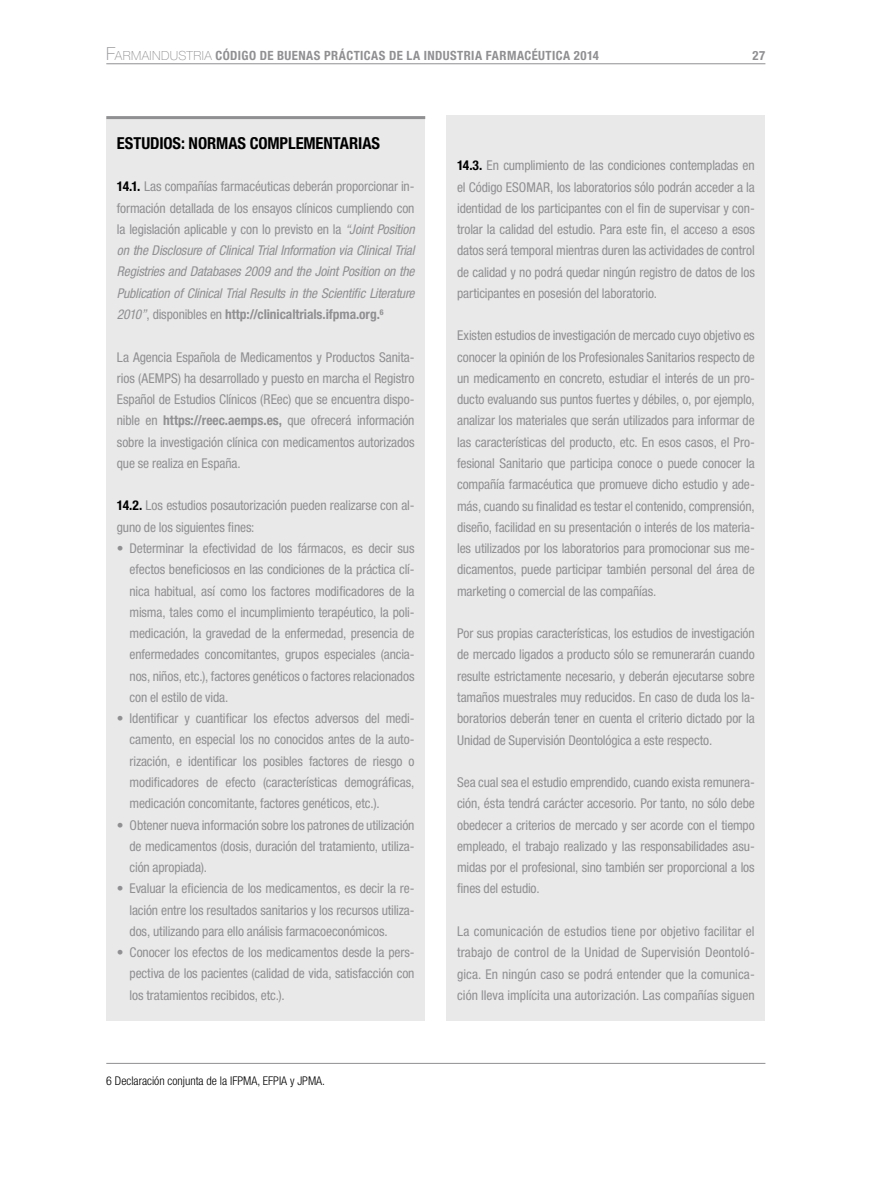
<style>
.page{position:relative;width:893px;height:1191px;background:#fff}
.page>*{position:absolute;margin:0;border:0;box-sizing:border-box;transform-origin:0 0}
.t1{font:700 condensed 16.5px "Helvetica Neue LT Std";letter-spacing:-.005em;color:#000}
.t2{font:condensed 13.5px/21.3px "Helvetica Neue LT Std";letter-spacing:-.01em;color:#909093;text-align:justify}
.t3{font:italic condensed 13.5px/21.3px "Helvetica Neue LT Std";letter-spacing:-.015em;color:#909093;text-align:justify}
.t4{font:700 condensed 12.75px "Helvetica Neue LT Std";letter-spacing:.035em;color:#909093}
.t5{font:300 condensed 12px "Helvetica Neue LT Std";color:#000}
.s1{font-weight:100;font-stretch:normal;font-size:18px}
.s2{font-weight:100;font-stretch:normal;font-size:12.6px}
.s3{font-weight:700;font-style:normal;color:#000}
.s4{font-style:normal}
.s5{font-weight:700;font-style:normal}
.s6{font-weight:700}
.s7{font-weight:700;color:#000}
</style>
<div class="page">
<hr style="left:106px;top:63px;width:659px;height:1px;background:#909093">
<div style="left:106px;top:119px;width:319px;height:901px;background:#e9e9e9"></div>
<div style="left:446px;top:116px;width:319px;height:904px;background:#e9e9e9"></div>
<hr style="left:106px;top:1063px;width:659px;height:1px;background:#909093">
<hr style="left:106px;top:116px;width:319px;height:3px;background:#909093">
<p class="t4" style="left:106px;top:48px;width:494px"><span class="s1">F</span><span class="s2">ARMAINDUSTRIA</span> CÓDIGO DE BUENAS PRÁCTICAS DE LA INDUSTRIA FARMACÉUTICA 2014</p>
<p class="t4" style="left:753px;top:48px;width:14px">27</p>
<p class="t1" style="left:117px;top:133px;width:265px">ESTUDIOS: NORMAS COMPLEMENTARIAS</p>
<p class="t3" style="left:117px;top:176px;width:299px"><span class="s3">14.1.</span> <span class="s4">Las compañías farmacéuticas deberán proporcionar in&shy;formación detallada de los ensayos clínicos cumpliendo con la legislación aplicable y con lo previsto en la</span> “Joint Position on the Disclosure of Clinical Trial Information via Clinical Trial Registries and Databases 2009 and the Joint Position on the Publication of Clinical Trial Results in the Scientific Literature 2010”<span class="s4">, disponibles en</span> <span class="s5">HTTP://CLINICALTRIALS.IFPMA.ORG.</span><sup>6</sup></p>
<p class="t2" style="left:117px;top:346px;width:299px">La Agencia Española de Medicamentos y Productos Sanita&shy;rios (AEMPS) ha desarrollado y puesto en marcha el Registro Español de Estudios Clínicos (REec) que se encuentra dispo&shy;nible en <span class="s6">HTTPS://REEC.AEMPS.ES,</span> que ofrecerá información sobre la investigación clínica con medicamentos autorizados que se realiza en España.</p>
<p class="t2" style="left:117px;top:495px;width:299px"><span class="s7">14.2.</span> Los estudios posautorización pueden realizarse con al&shy;guno de los siguientes fines:</p>
<p class="t2" style="left:130px;top:537px;width:287px;text-indent:-13px">• Determinar la efectividad de los fármacos, es decir sus efectos beneficiosos en las condiciones de la práctica clí&shy;nica habitual, así como los factores modificadores de la misma, tales como el incumplimiento terapéutico, la poli&shy;medicación, la gravedad de la enfermedad, presencia de enfermedades concomitantes, grupos especiales (ancia&shy;nos, niños, etc.), factores genéticos o factores relacionados con el estilo de vida.</p>
<p class="t2" style="left:130px;top:707px;width:287px;text-indent:-13px">• Identificar y cuantificar los efectos adversos del medi&shy;camento, en especial los no conocidos antes de la auto&shy;rización, e identificar los posibles factores de riesgo o modificadores de efecto (características demográficas, medicación concomitante, factores genéticos, etc.).</p>
<p class="t2" style="left:130px;top:814px;width:287px;text-indent:-13px">• Obtener nueva información sobre los patrones de utilización de medicamentos (dosis, duración del tratamiento, utiliza&shy;ción apropiada).</p>
<p class="t2" style="left:130px;top:877px;width:287px;text-indent:-13px">• Evaluar la eficiencia de los medicamentos, es decir la re&shy;lación entre los resultados sanitarios y los recursos utiliza&shy;dos, utilizando para ello análisis farmacoeconómicos.</p>
<p class="t2" style="left:130px;top:941px;width:287px;text-indent:-13px">• Conocer los efectos de los medicamentos desde la pers&shy;pectiva de los pacientes (calidad de vida, satisfacción con los tratamientos recibidos, etc.).</p>
<p class="t5" style="left:106px;top:1074px;width:220px">6 Declaración conjunta de la IFPMA, EFPIA y JPMA.</p>
<p class="t2" style="left:457px;top:155px;width:299px"><span class="s7">14.3.</span> En cumplimiento de las condiciones contempladas en el Código ESOMAR, los laboratorios sólo podrán acceder a la identidad de los participantes con el fin de supervisar y con&shy;trolar la calidad del estudio. Para este fin, el acceso a esos datos será temporal mientras duren las actividades de control de calidad y no podrá quedar ningún registro de datos de los participantes en posesión del laboratorio.</p>
<p class="t2" style="left:457px;top:325px;width:299px">Existen estudios de investigación de mercado cuyo objetivo es conocer la opinión de los Profesionales Sanitarios respecto de un medicamento en concreto, estudiar el interés de un pro&shy;ducto evaluando sus puntos fuertes y débiles, o, por ejemplo, analizar los materiales que serán utilizados para informar de las características del producto, etc. En esos casos, el Pro&shy;fesional Sanitario que participa conoce o puede conocer la compañía farmacéutica que promueve dicho estudio y ade&shy;más, cuando su finalidad es testar el contenido, comprensión, diseño, facilidad en su presentación o interés de los materia&shy;les utilizados por los laboratorios para promocionar sus me&shy;dicamentos, puede participar también personal del área de marketing o comercial de las compañías.</p>
<p class="t2" style="left:457px;top:622px;width:299px">Por sus propias características, los estudios de investigación de mercado ligados a producto sólo se remunerarán cuando resulte estrictamente necesario, y deberán ejecutarse sobre tamaños muestrales muy reducidos. En caso de duda los la&shy;boratorios deberán tener en cuenta el criterio dictado por la Unidad de Supervisión Deontológica a este respecto.</p>
<p class="t2" style="left:457px;top:771px;width:299px">Sea cual sea el estudio emprendido, cuando exista remunera&shy;ción, ésta tendrá carácter accesorio. Por tanto, no sólo debe obedecer a criterios de mercado y ser acorde con el tiempo empleado, el trabajo realizado y las responsabilidades asu&shy;midas por el profesional, sino también ser proporcional a los fines del estudio.</p>
<p class="t2" style="left:457px;top:920px;width:299px">La comunicación de estudios tiene por objetivo facilitar el trabajo de control de la Unidad de Supervisión Deontoló&shy;gica. En ningún caso se podrá entender que la comunica&shy;ción lleva implícita una autorización. Las compañías siguen</p>
</div>
